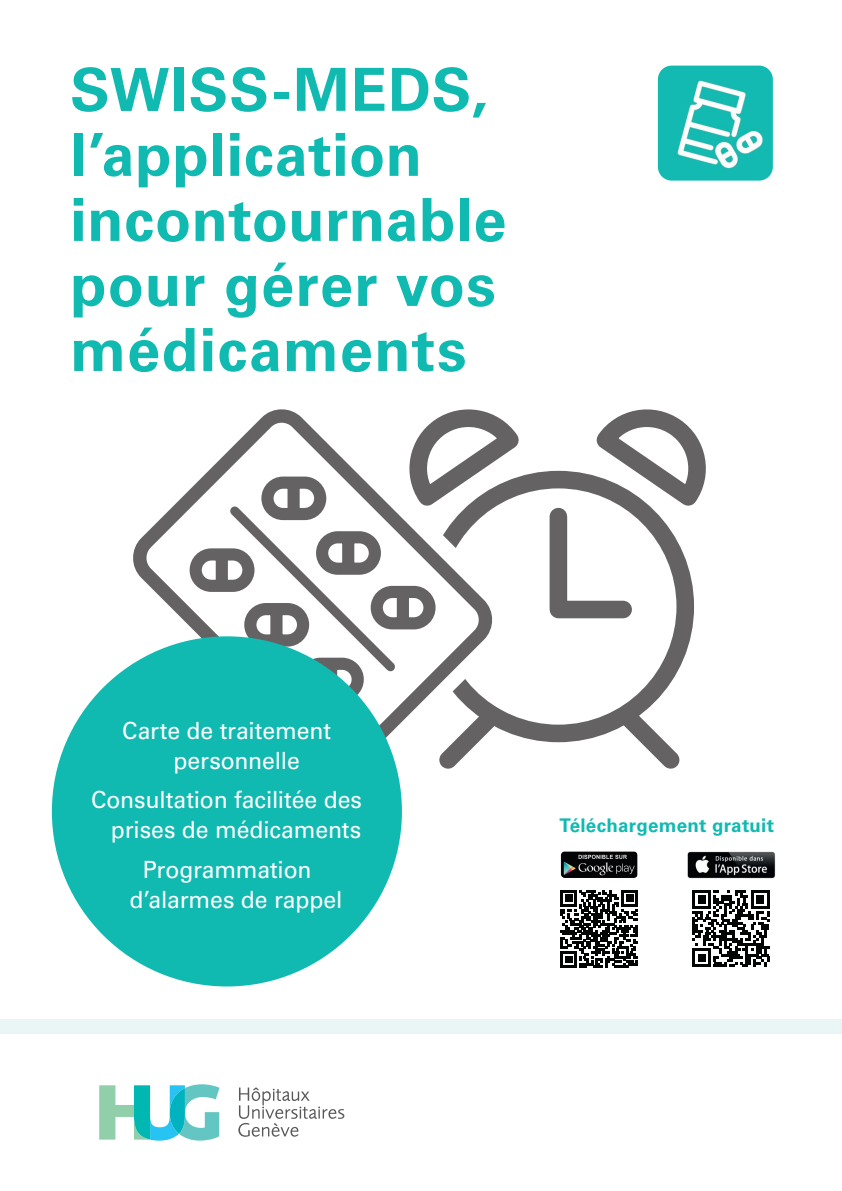
<style>
.page{position:relative;width:842px;height:1191px;background:#fff}
.page>*{position:absolute;margin:0;border:0;box-sizing:border-box;transform-origin:0 0}
.t1{font:700 59.4px/65px "Univers LT Std";letter-spacing:.015em;color:#10bab1}
.t2{font:23.7px/29.9px "Univers LT Std";letter-spacing:-.005em;color:#fff}
.t3{font:700 18.8px "Univers LT Std";letter-spacing:.015em;color:#10bab1}
</style>
<div class="page">
<div style="left:0;top:1019px;width:842px;height:15px;background:#eaf6f5"></div>
<svg style="left:99px;top:1084px;width:121px;height:56px"></svg>
<svg style="left:238px;top:1087px;width:106px;height:49px"></svg>
<img style="left:658px;top:66px;width:114px;height:114px">
<div style="left:655px;top:63px;width:120px;height:120px;border:2px solid #fff;border-radius:15px"></div>
<svg style="left:519px;top:409px;width:187px;height:218px"></svg>
<svg style="left:519px;top:690px;width:161px;height:78px"></svg>
<svg style="left:506px;top:423px;width:13px;height:314px"></svg>
<svg style="left:122px;top:409px;width:384px;height:359px"></svg>
<svg style="left:184px;top:470px;width:258px;height:237px"></svg>
<div style="left:52px;top:636px;width:350px;height:350px;background:#10bab1;border-radius:50%"></div>
<img style="left:687px;top:851px;width:89px;height:28px">
<img style="left:560px;top:851px;width:78px;height:27px">
<svg style="left:692px;top:890px;width:77px;height:77px"></svg>
<svg style="left:560px;top:890px;width:78px;height:77px"></svg>
<h1 class="t1" style="left:70px;top:58px;width:438px">SWISS-MEDS, l’application incontournable pour gérer vos médicaments</h1>
<p class="t2" style="left:173px;top:716px;width:159px;text-indent:-51px">Carte de traitement personnelle</p>
<p class="t2" style="left:91px;top:785px;width:273px;text-align:right">Consultation facilitée des prises de médicaments</p>
<p class="t2" style="left:130px;top:854px;width:215px;text-indent:13px">Programmation d’alarmes de rappel</p>
<p class="t3" style="left:559px;top:814px;width:216px">Téléchargement gratuit</p>
</div>
